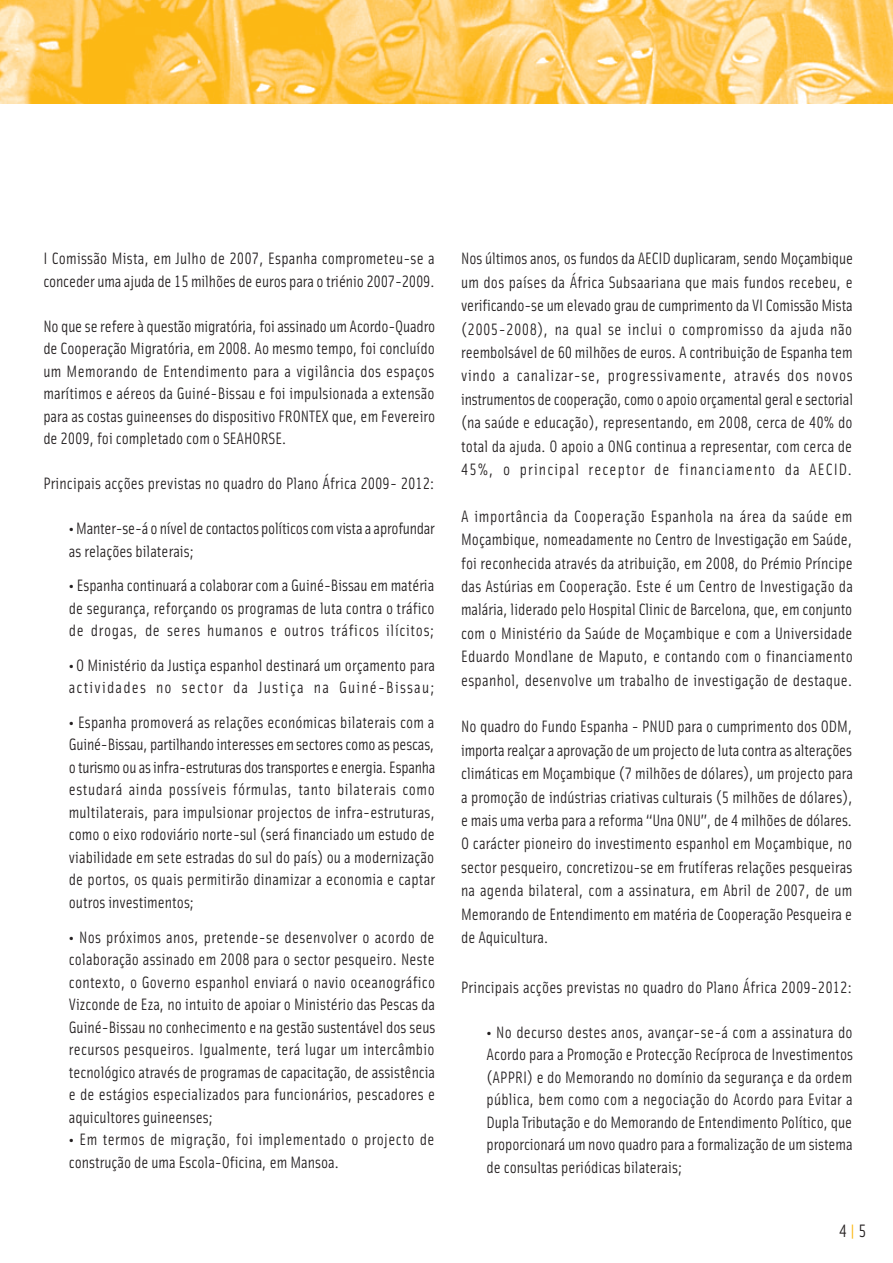
<style>
.page{position:relative;width:893px;height:1263px;background:#fff}
.page>*{position:absolute;margin:0;border:0;box-sizing:border-box;transform-origin:0 0}
.t1{font:18px "Solex Regular Lining";color:#231f20}
.t2{font:16.5px/22.5px "Solex Regular Lining";letter-spacing:.01em;color:#231f20;text-align:justify}
.t3{font:16.5px/22.5px "Solex Regular Lining";letter-spacing:-.01em;color:#231f20}
.t4{font:16.5px/22.5px "Solex Regular Lining";letter-spacing:-.015em;color:#231f20}
.s1{font-family:"Solex Bold Lining"}
.s2{color:#fcb814}
</style>
<div class="page">
<img style="left:0;top:0;width:893px;height:104px">
<p class="t3" style="left:43px;top:247px;width:393px">I Comissão Mista, em Julho de 2007, Espanha comprometeu-se a conceder uma ajuda de 15 milhões de euros para o triénio 2007-2009.</p>
<p class="t2" style="left:43px;top:315px;width:393px">No que se refere à questão migratória, foi assinado um Acordo-Quadro de Cooperação Migratória, em 2008. Ao mesmo tempo, foi concluído um Memorando de Entendimento para a vigilância dos espaços marítimos e aéreos da Guiné-Bissau e foi impulsionada a extensão para as costas guineenses do dispositivo FRONTEX que, em Fevereiro de 2009, foi completado com o SEAHORSE.</p>
<p class="t2" style="left:43px;top:472px;width:393px">Principais acções previstas no quadro do Plano África 2009- 2012:</p>
<p class="t4" style="left:69px;top:517px;width:368px"><span class="s1">•</span>Manter-se-á o nível de contactos políticos com vista a aprofundar as relações bilaterais;</p>
<p class="t2" style="left:69px;top:574px;width:367px"><span class="s1">•</span> Espanha continuará a colaborar com a Guiné-Bissau em matéria de segurança, reforçando os programas de luta contra o tráfico de drogas, de seres humanos e outros tráficos ilícitos;</p>
<p class="t2" style="left:69px;top:654px;width:368px"><span class="s1">•</span>O Ministério da Justiça espanhol destinará um orçamento para actividades no sector da Justiça na Guiné-Bissau;</p>
<p class="t2" style="left:69px;top:711px;width:368px"><span class="s1">•</span> Espanha promoverá as relações económicas bilaterais com a Guiné-Bissau, partilhando interesses em sectores como as pescas, o turismo ou as infra-estruturas dos transportes e energia. Espanha estudará ainda possíveis fórmulas, tanto bilaterais como multilaterais, para impulsionar projectos de infra-estruturas, como o eixo rodoviário norte-sul (será financiado um estudo de viabilidade em sete estradas do sul do país) ou a modernização de portos, os quais permitirão dinamizar a economia e captar outros investimentos;</p>
<p class="t2" style="left:69px;top:925px;width:368px"><span class="s1">•</span> Nos próximos anos, pretende-se desenvolver o acordo de colaboração assinado em 2008 para o sector pesqueiro. Neste contexto, o Governo espanhol enviará o navio oceanográfico Vizconde de Eza, no intuito de apoiar o Ministério das Pescas da Guiné-Bissau no conhecimento e na gestão sustentável dos seus recursos pesqueiros. Igualmente, terá lugar um intercâmbio tecnológico através de programas de capacitação, de assistência e de estágios especializados para funcionários, pescadores e aquicultores guineenses;</p>
<p class="t2" style="left:69px;top:1128px;width:367px"><span class="s1">•</span> Em termos de migração, foi implementado o projecto de construção de uma Escola-Oficina, em Mansoa.</p>
<p class="t2" style="left:461px;top:247px;width:394px;line-height:23.4px">Nos últimos anos, os fundos da AECID duplicaram, sendo Moçambique um dos países da África Subsaariana que mais fundos recebeu, e verificando-se um elevado grau de cumprimento da VI Comissão Mista (2005-2008), na qual se inclui o compromisso da ajuda não reembolsável de 60 milhões de euros. A contribuição de Espanha tem vindo a canalizar-se, progressivamente, através dos novos instrumentos de cooperação, como o apoio orçamental geral e sectorial (na saúde e educação), representando, em 2008, cerca de 40% do total da ajuda. O apoio a ONG continua a representar, com cerca de 45%, o principal receptor de financiamento da AECID.</p>
<p class="t2" style="left:461px;top:504px;width:393px;line-height:23.4px">A importância da Cooperação Espanhola na área da saúde em Moçambique, nomeadamente no Centro de Investigação em Saúde, foi reconhecida através da atribuição, em 2008, do Prémio Príncipe das Astúrias em Cooperação. Este é um Centro de Investigação da malária, liderado pelo Hospital Clinic de Barcelona, que, em conjunto com o Ministério da Saúde de Moçambique e com a Universidade Eduardo Mondlane de Maputo, e contando com o financiamento espanhol, desenvolve um trabalho de investigação de destaque.</p>
<p class="t2" style="left:461px;top:715px;width:394px;line-height:23.4px">No quadro do Fundo Espanha - PNUD para o cumprimento dos ODM, importa realçar a aprovação de um projecto de luta contra as alterações climáticas em Moçambique (7 milhões de dólares), um projecto para a promoção de indústrias criativas culturais (5 milhões de dólares), e mais uma verba para a reforma “Una ONU”, de 4 milhões de dólares.<br>O carácter pioneiro do investimento espanhol em Moçambique, no sector pesqueiro, concretizou-se em frutíferas relações pesqueiras na agenda bilateral, com a assinatura, em Abril de 2007, de um Memorando de Entendimento em matéria de Cooperação Pesqueira e de Aquicultura.</p>
<p class="t2" style="left:461px;top:976px;width:393px">Principais acções previstas no quadro do Plano África 2009-2012:</p>
<p class="t2" style="left:487px;top:1021px;width:368px"><span class="s1">•</span> No decurso destes anos, avançar-se-á com a assinatura do Acordo para a Promoção e Protecção Recíproca de Investimentos (APPRI) e do Memorando no domínio da segurança e da ordem pública, bem como com a negociação do Acordo para Evitar a Dupla Tributação e do Memorando de Entendimento Político, que proporcionará um novo quadro para a formalização de um sistema de consultas periódicas bilaterais;</p>
<p class="t1" style="left:839px;top:1220px;width:29px">4<span class="s2">|</span>5</p>
</div>
